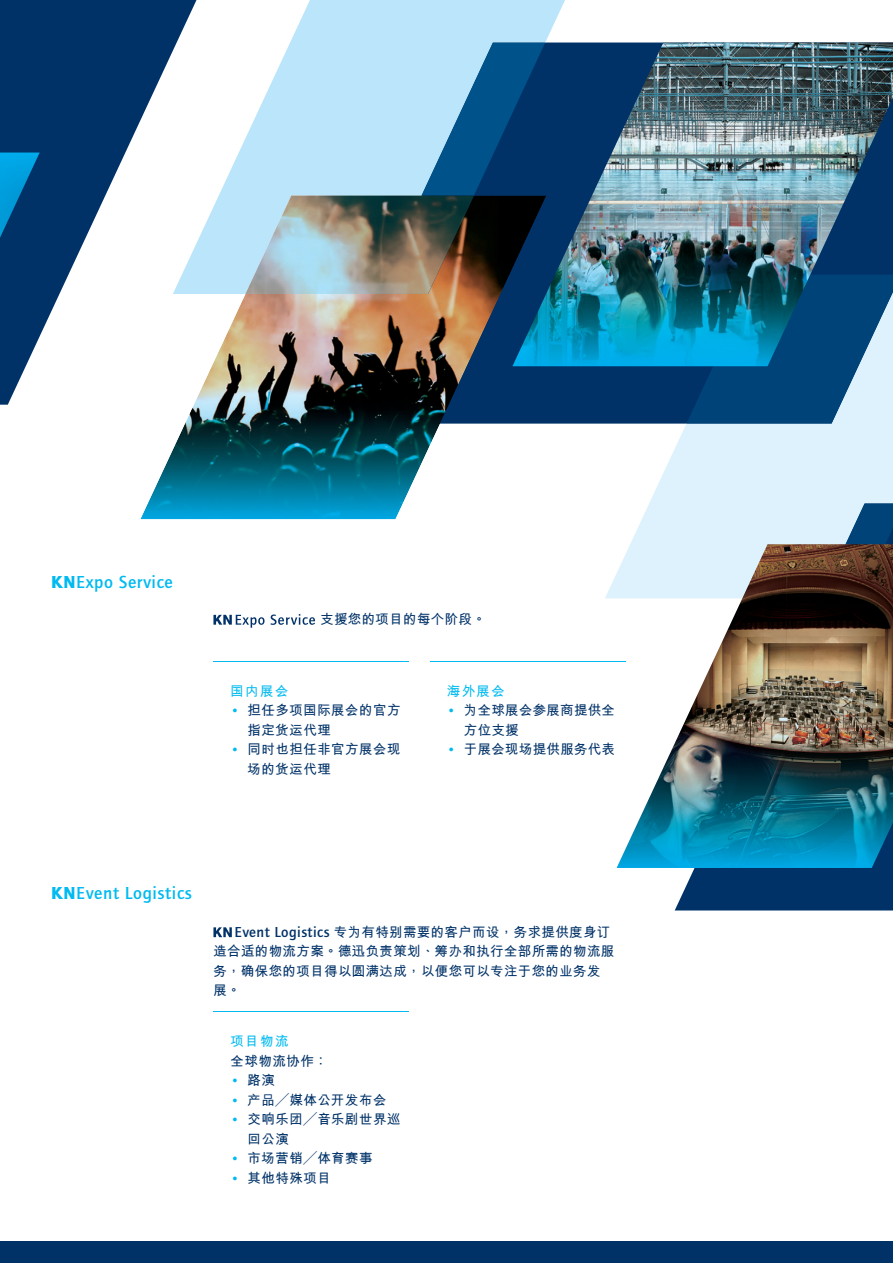
<style>
.page{position:relative;width:893px;height:1263px;background:#fff}
.page>*{position:absolute;margin:0;border:0;box-sizing:border-box;transform-origin:0 0}
.t1{font:700 18px "Quay Itc T";letter-spacing:.035em;color:#00baf1}
.t2{font:13.5px/19.5px "M Hei HKS Bold B5 pc H";letter-spacing:.025em;color:#003268}
.t3{font:13.5px "M Hei HKS Bold B5 pc H";letter-spacing:.1em;color:#00baf1}
.s1{font-weight:900}
.s2{font-family:"Quay Itc T";font-weight:700;color:#00baf1}
.s3{font-family:"Quay Itc T";font-weight:700;font-size:15px}
</style>
<div class="page">
<div style="left:675px;top:868px;width:218px;height:42px;background:#003268"></div>
<svg style="left:605px;top:366px;width:288px;height:232px;fill:#ddf2fc"></svg>
<svg style="left:686px;top:366px;width:207px;height:58px;background:#326a95"></svg>
<svg style="left:820px;top:503px;width:73px;height:41px;background:#6a97b7"></svg>
<svg style="left:0;top:0;width:173px;height:405px;fill:#003268"></svg>
<div style="left:0;top:1242px;width:893px;height:21px;background:#003268"></div>
<img style="left:0;top:153px;width:40px;height:86px">
<img style="left:546px;top:43px;width:347px;height:323px">
<img style="left:617px;top:544px;width:276px;height:324px">
<img style="left:140px;top:196px;width:406px;height:323px">
<svg style="left:173px;top:0;width:406px;height:294px;fill:#bbe5fa"></svg>
<svg style="left:421px;top:43px;width:124px;height:153px;background:#3875a2"></svg>
<img style="left:245px;top:196px;width:229px;height:98px">
<svg style="left:213px;top:927px;width:19px;height:10px"></svg>
<hr style="left:213px;top:661px;width:196px;height:1px;background:#00baf1">
<hr style="left:430px;top:661px;width:195px;height:1px;background:#00baf1">
<hr style="left:213px;top:1012px;width:196px;height:1px;background:#00baf1">
<svg style="left:213px;top:615px;width:52px;height:13px"></svg>
<svg style="left:271px;top:614px;width:44px;height:11px"></svg>
<h1 class="t1" style="left:51px;top:571px;width:123px"><span class="s1">KN</span>Expo Service</h1>
<p class="t2" style="left:320px;top:611px;width:167px">支援您的項目的每個階段。</p>
<p class="t3" style="left:230px;top:686px;width:60px">國內展會</p>
<p class="t2" style="left:247px;top:702px;width:155px;text-indent:-17px"><span class="s2">•</span> 擔任多項國際展會的官方指定貨運代理</p>
<p class="t2" style="left:247px;top:741px;width:155px;text-indent:-17px"><span class="s2">•</span> 同時也擔任非官方展會現場的貨運代理</p>
<p class="t3" style="left:447px;top:686px;width:60px">海外展會</p>
<p class="t2" style="left:464px;top:702px;width:153px;text-indent:-17px"><span class="s2">•</span> 為全球展會參展商提供全方位支援</p>
<p class="t2" style="left:447px;top:741px;width:170px"><span class="s2">•</span> 於展會現場提供服務代表</p>
<h1 class="t1" style="left:51px;top:882px;width:142px"><span class="s1">KN</span>Event Logistics</h1>
<p class="t2" style="left:213px;top:924px;width:402px;text-indent:21px"><span class="s3">Event Logistics</span> 專為有特別需要的客戶而設，務求提供度身訂造合適的物流方案。德迅負責策劃、籌辦和執行全部所需的物流服務，確保您的項目得以圓滿達成，以便您可以專注於您的業務發展。</p>
<p class="t3" style="left:230px;top:1036px;width:60px">項目物流</p>
<p class="t2" style="left:230px;top:1053px;width:99px">全球物流協作：</p>
<p class="t2" style="left:230px;top:1072px;width:46px"><span class="s2">•</span> 路演</p>
<p class="t2" style="left:230px;top:1092px;width:158px"><span class="s2">•</span> 產品╱媒體公開發佈會</p>
<p class="t2" style="left:247px;top:1111px;width:155px;text-indent:-17px"><span class="s2">•</span> 交響樂團╱音樂劇世界巡迴公演</p>
<p class="t2" style="left:230px;top:1150px;width:144px"><span class="s2">•</span> 市場營銷╱體育賽事</p>
<p class="t2" style="left:230px;top:1170px;width:102px"><span class="s2">•</span> 其他特殊項目</p>
</div>
